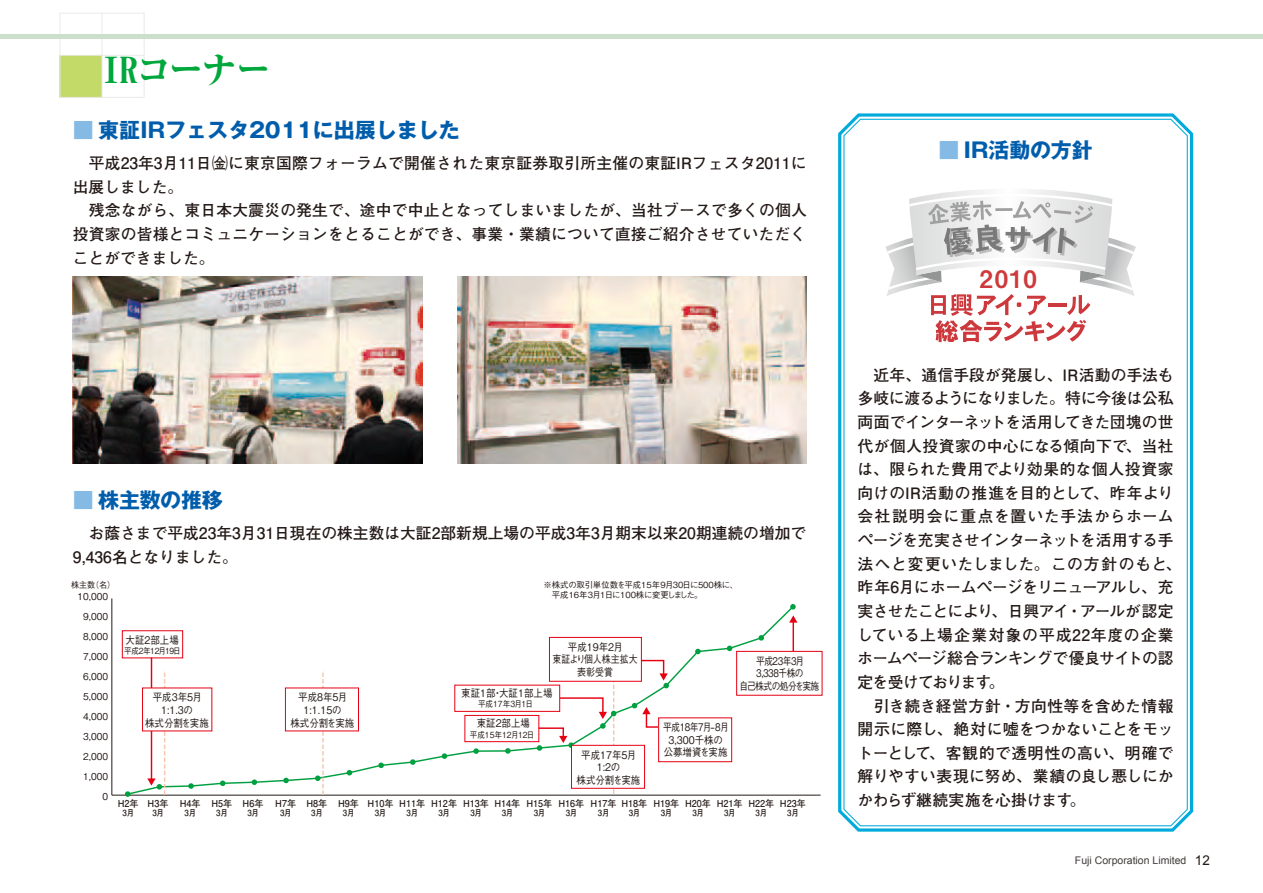
<style>
.page{position:relative;width:1263px;height:893px;background:#fff}
.page>*{position:absolute;margin:0;border:0;box-sizing:border-box;transform-origin:0 0}
.t1{font:800 36px "Ryumin Pr 6";letter-spacing:-.06em;color:#00a73c}
.t2{font:24.15px "Midashi Go Pr 5 MB31";color:#ce3a3c}
.t3{font:700 21px "Gothic MB101 Pr 6";color:#005dac}
.t4{font:700 15.75px/23.7px "Futo Go B101 Pr 6";letter-spacing:.005em;color:#231916}
.t5{font:500 10.5px/12.6px "Gothic BBB Pr 6";color:#231916;text-align:center;scale:.9 1}
.t6{font:500 10.5px/12.6px "Gothic BBB Pr 6";letter-spacing:-.04em;color:#231916;text-align:center;scale:.83 1}
.t7{font:500 10.5px/12.6px "Gothic BBB Pr 6";letter-spacing:-.05em;color:#231916;text-align:center;scale:.83 1}
.t8{font:10.5px "Arial";color:#3f3b3a}
.t9{font:700 9.45px "Futo Go B101 Pr 6";color:#231916;scale:.95 1}
.t10{font:500 9.45px "Gothic BBB Pr 6";color:#231916;scale:.95 1}
.t11{font:500 8.4px/10.1px "Gothic BBB Pr 6";letter-spacing:-.03em;color:#231916}
.t12{font:700 8.4px "Futo Go B101 Pr 6";letter-spacing:-.08em;color:#231916;scale:.95 1}
.t13{font:500 8.4px "Gothic BBB Pr 6";color:#231916;scale:.9 1}
.t14{font:500 8.4px "Gothic BBB Pr 6";letter-spacing:-.05em;color:#231916;scale:.9 1}
.t15{font:500 8.4px "Gothic BBB Pr 6";letter-spacing:-.03em;color:#231916;scale:.95 1}
.s1{color:#85bae5}
.s2{font-size:13.5px;color:#231916}
</style>
<div class="page">
<div style="left:60px;top:55px;width:42px;height:43px;background:#c3da69"></div>
<hr style="left:60px;top:55px;width:85px;height:1px;background:#eaeae7">
<hr style="left:102px;top:13px;width:1px;height:85px;background:#eaeae7">
<div style="left:60px;top:13px;width:85px;height:85px;border:1px solid #eaeae7"></div>
<hr style="left:0;top:34px;width:1263px;height:4px;background:#cbdfca">
<hr style="left:112px;top:795px;width:708px;height:1px;background:#231916">
<hr style="left:111px;top:598px;width:1px;height:197px;background:#231916">
<hr style="left:476px;top:750px;width:32px;height:2px;background:#00a041">
<div style="left:464px;top:715px;width:75px;height:27px;border:1px solid #e60013"></div>
<hr style="left:151px;top:657px;width:1px;height:125px;background:#e60013">
<div style="left:122px;top:630px;width:61px;height:28px;border:1px solid #e60013"></div>
<div style="left:454px;top:685px;width:106px;height:27px;border:1px solid #e60013"></div>
<svg style="left:125px;top:670px;width:354px;height:127px"></svg>
<div style="left:142px;top:688px;width:70px;height:43px;background:#fff"></div>
<svg style="left:505px;top:604px;width:292px;height:190px"></svg>
<div style="left:549px;top:637px;width:92px;height:44px;background:#fff"></div>
<div style="left:549px;top:637px;width:93px;height:45px;border:1px solid #e60013"></div>
<div style="left:571px;top:745px;width:73px;height:43px;background:#fff"></div>
<div style="left:571px;top:745px;width:74px;height:44px;border:1px solid #e60013"></div>
<svg style="left:838px;top:113px;width:356px;height:719px"></svg>
<svg style="left:843px;top:118px;width:345px;height:709px"></svg>
<svg style="left:885px;top:189px;width:251px;height:153px"></svg>
<img style="left:73px;top:276px;width:349px;height:187px">
<img style="left:457px;top:276px;width:349px;height:187px">
<h1 class="t1" style="left:102px;top:41px;width:171px">ＩＲコーナー</h1>
<h3 class="t3" style="left:73px;top:112px;width:388px"><span class="s1">■</span> 東証IRフェスタ2011に出展しました</h3>
<p class="t4" style="left:73px;top:151px;width:735px">　平成23年3月11日㈮に東京国際フォーラムで開催された東京証券取引所主催の東証IRフェスタ2011に出展しました。<br>　残念ながら、東日本大震災の発生で、途中で中止となってしまいましたが、当社ブースで多くの個人投資家の皆様とコミュニケーションをとることができ、事業・業績について直接ご紹介させていただくことができました。</p>
<h3 class="t3" style="left:73px;top:482px;width:152px"><span class="s1">■</span> 株主数の推移</h3>
<p class="t4" style="left:73px;top:521px;width:735px">　お蔭さまで平成23年3月31日現在の株主数は大証2部新規上場の平成3年3月期末以来20期連続の増加で<br>9,436名となりました。</p>
<p class="t15" style="left:71px;top:578px;width:48px">株主数（名）</p>
<p class="t11" style="left:543px;top:579px;width:196px">※株式の取引単位数を平成15年9月30日に500株に、　平成16年3月1日に100株に変更しました。</p>
<p class="t10" style="left:77px;top:589px;width:34px">10,000</p>
<p class="t10" style="left:83px;top:609px;width:28px">9,000</p>
<p class="t10" style="left:83px;top:629px;width:28px">8,000</p>
<p class="t10" style="left:83px;top:649px;width:28px">7,000</p>
<p class="t10" style="left:83px;top:669px;width:28px">6,000</p>
<p class="t10" style="left:83px;top:689px;width:28px">5,000</p>
<p class="t10" style="left:83px;top:708px;width:28px">4,000</p>
<p class="t10" style="left:83px;top:728px;width:28px">3,000</p>
<p class="t10" style="left:83px;top:748px;width:28px">2,000</p>
<p class="t10" style="left:83px;top:768px;width:28px">1,000</p>
<p class="t10" style="left:102px;top:788px;width:7px">0</p>
<p class="t5" style="left:126px;top:633px;width:61px">大証2部上場</p>
<p class="t14" style="left:124px;top:644px;width:64px">平成2年12月19日</p>
<p class="t5" style="left:145px;top:690px;width:72px">平成3年5月<br>1:1.3の<br>株式分割を実施</p>
<p class="t9" style="left:118px;top:796px;width:23px">H2年</p>
<p class="t12" style="left:123px;top:806px;width:14px">3月</p>
<p class="t9" style="left:147px;top:796px;width:23px">H3年</p>
<p class="t12" style="left:152px;top:806px;width:14px">3月</p>
<p class="t9" style="left:180px;top:796px;width:23px">H4年</p>
<p class="t12" style="left:185px;top:806px;width:14px">3月</p>
<p class="t9" style="left:211px;top:796px;width:23px">H5年</p>
<p class="t12" style="left:216px;top:806px;width:14px">3月</p>
<p class="t9" style="left:243px;top:796px;width:23px">H6年</p>
<p class="t12" style="left:247px;top:806px;width:14px">3月</p>
<p class="t5" style="left:290px;top:690px;width:72px">平成8年5月<br>1:1.15の<br>株式分割を実施</p>
<p class="t5" style="left:552px;top:640px;width:96px">平成19年2月<br>東証より個人株主拡大表彰受賞</p>
<p class="t5" style="left:461px;top:686px;width:103px">東証1部・大証1部上場</p>
<p class="t13" style="left:478px;top:697px;width:63px">平成17年3月1日</p>
<p class="t5" style="left:477px;top:716px;width:61px">東証2部上場</p>
<p class="t13" style="left:470px;top:728px;width:73px">平成15年12月12日</p>
<p class="t5" style="left:576px;top:748px;width:72px">平成17年5月<br>1:2の<br>株式分割を実施</p>
<p class="t6" style="left:663px;top:720px;width:81px">平成18年7月-8月<br>3,300千株の公募増資を実施</p>
<p class="t7" style="left:740px;top:654px;width:98px">平成23年3月<br>3,338千株の<br>自己株式の処分を実施</p>
<p class="t9" style="left:275px;top:796px;width:23px">H7年</p>
<p class="t12" style="left:280px;top:806px;width:14px">3月</p>
<p class="t9" style="left:306px;top:796px;width:23px">H8年</p>
<p class="t12" style="left:311px;top:806px;width:14px">3月</p>
<p class="t9" style="left:338px;top:796px;width:23px">H9年</p>
<p class="t12" style="left:343px;top:806px;width:14px">3月</p>
<p class="t9" style="left:367px;top:796px;width:29px">H10年</p>
<p class="t12" style="left:375px;top:806px;width:14px">3月</p>
<p class="t9" style="left:399px;top:796px;width:29px">H11年</p>
<p class="t12" style="left:407px;top:806px;width:14px">3月</p>
<p class="t9" style="left:431px;top:796px;width:29px">H12年</p>
<p class="t12" style="left:438px;top:806px;width:14px">3月</p>
<p class="t9" style="left:463px;top:796px;width:29px">H13年</p>
<p class="t12" style="left:470px;top:806px;width:14px">3月</p>
<p class="t9" style="left:494px;top:796px;width:29px">H14年</p>
<p class="t12" style="left:502px;top:806px;width:14px">3月</p>
<p class="t9" style="left:526px;top:796px;width:29px">H15年</p>
<p class="t12" style="left:534px;top:806px;width:14px">3月</p>
<p class="t9" style="left:558px;top:796px;width:29px">H16年</p>
<p class="t12" style="left:566px;top:806px;width:14px">3月</p>
<p class="t9" style="left:590px;top:796px;width:29px">H17年</p>
<p class="t12" style="left:598px;top:806px;width:14px">3月</p>
<p class="t9" style="left:621px;top:796px;width:29px">H18年</p>
<p class="t12" style="left:629px;top:806px;width:14px">3月</p>
<p class="t9" style="left:653px;top:796px;width:29px">H19年</p>
<p class="t12" style="left:661px;top:806px;width:14px">3月</p>
<p class="t9" style="left:685px;top:796px;width:29px">H20年</p>
<p class="t12" style="left:692px;top:806px;width:14px">3月</p>
<p class="t9" style="left:717px;top:796px;width:29px">H21年</p>
<p class="t12" style="left:724px;top:806px;width:14px">3月</p>
<p class="t9" style="left:748px;top:796px;width:29px">H22年</p>
<p class="t12" style="left:756px;top:806px;width:14px">3月</p>
<p class="t9" style="left:780px;top:796px;width:29px">H23年</p>
<p class="t12" style="left:787px;top:806px;width:14px">3月</p>
<h3 class="t3" style="left:938px;top:133px;width:156px"><span class="s1">■</span> IR活動の方針</h3>
<h2 class="t2" style="left:979px;top:260px;width:59px">2010</h2>
<p class="t4" style="left:857px;top:362px;width:325px">　近年、通信手段が発展し、IR活動の手法も多岐に渡るようになりました。特に今後は公私両面でインターネットを活用してきた団塊の世代が個人投資家の中心になる傾向下で、当社は、限られた費用でより効果的な個人投資家向けのIR活動の推進を目的として、昨年より会社説明会に重点を置いた手法からホームページを充実させインターネットを活用する手法へと変更いたしました。この方針のもと、昨年6月にホームページをリニューアルし、充実させたことにより、日興アイ・アールが認定している上場企業対象の平成22年度の企業ホームページ総合ランキングで優良サイトの認定を受けております。<br>　引き続き経営方針・方向性等を含めた情報開示に際し、絶対に嘘をつかないことをモットーとして、客観的で透明性の高い、明確で解りやすい表現に努め、業績の良し悪しにかかわらず継続実施を心掛けます。</p>
<p class="t8" style="left:1075px;top:853px;width:136px">Fuji Corporation Limited <span class="s2">12</span></p>
</div>
